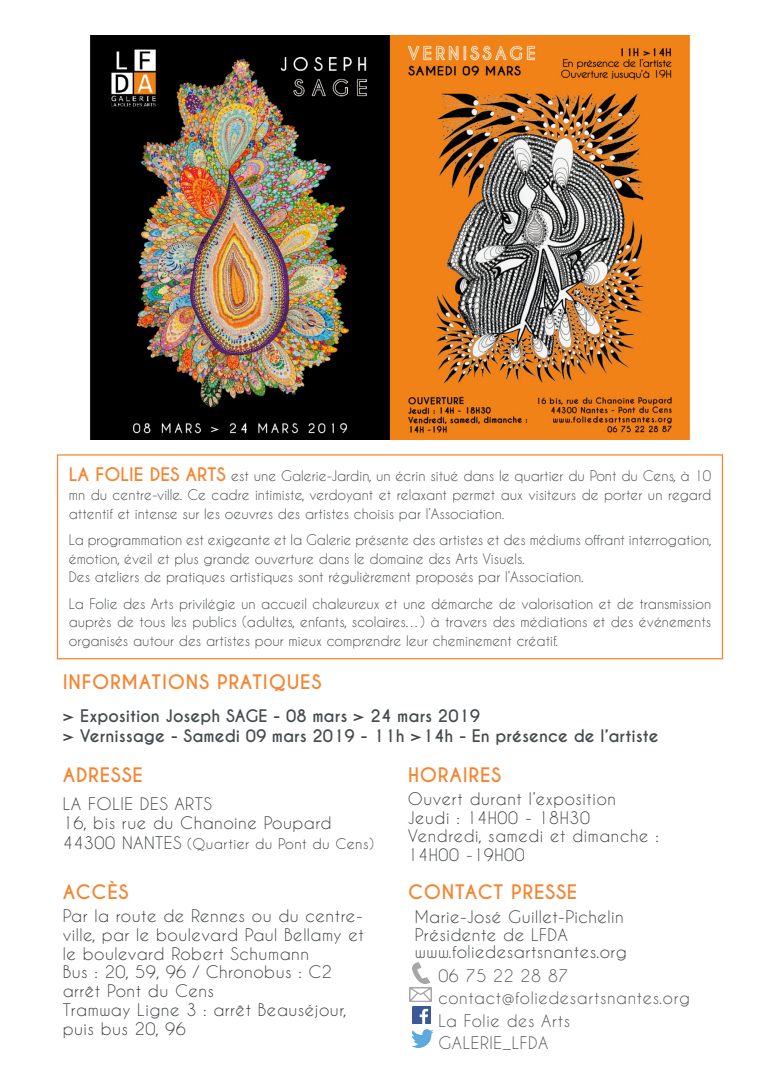
<style>
.page{position:relative;width:780px;height:1088px;background:#fff}
.page>*{position:absolute;margin:0;border:0;box-sizing:border-box;transform-origin:0 0}
.t1{font:700 18.75px "Caviar Dreams";letter-spacing:.04em;color:#f5842f}
.t2{font:16.25px/18.8px "Caviar Dreams";letter-spacing:.03em;color:#3b3f42}
.t3{font:700 16.25px "Caviar Dreams";color:#454a4d}
.t4{font:13.75px/18.8px "Caviar Dreams";color:#454a4d;text-align:justify}
.t5{font:13.75px "Caviar Dreams";letter-spacing:.03em;color:#3b3f42}
.s1{font-weight:700;font-size:17.5px;color:#f5842f}
.s2{font-size:16.25px}
</style>
<div class="page">
<img style="left:90px;top:35px;width:600px;height:404px">
<div style="left:57px;top:454px;width:666px;height:205px;border:1px solid #f5842f"></div>
<img style="left:412px;top:1006px;width:18px;height:18px">
<img style="left:412px;top:1029px;width:21px;height:18px">
<img style="left:409px;top:987px;width:23px;height:14px">
<img style="left:412px;top:962px;width:17px;height:22px">
<p class="t4" style="left:69px;top:466px;width:644px"><span class="s1">LA FOLIE DES ARTS</span> est une Galerie-Jardin, un écrin situé dans le quartier du Pont du Cens, à 10 mn du centre-ville. Ce cadre intimiste, verdoyant et relaxant permet aux visiteurs de porter un regard attentif et intense sur les oeuvres des artistes choisis par l’Association.</p>
<p class="t4" style="left:69px;top:530px;width:644px">La programmation est exigeante et la Galerie présente des artistes et des médiums offrant interrogation, émotion, éveil et plus grande ouverture dans le domaine des Arts Visuels.</p>
<p class="t4" style="left:69px;top:567px;width:516px">Des ateliers de pratiques artistiques sont régulièrement proposés par l’Association.</p>
<p class="t4" style="left:69px;top:594px;width:644px">La Folie des Arts privilégie un accueil chaleureux et une démarche de valorisation et de transmission auprès de tous les publics (adultes, enfants, scolaires…) à travers des médiations et des événements organisés autour des artistes pour mieux comprendre leur cheminement créatif.</p>
<p class="t1" style="left:63px;top:670px;width:260px">INFORMATIONS PRATIQUES</p>
<p class="t3" style="left:63px;top:706px;width:419px">&gt; Exposition Joseph SAGE - 08 mars &gt; 24 mars 2019</p>
<p class="t3" style="left:63px;top:725px;width:597px">&gt; Vernissage - Samedi 09 mars 2019 - 11h &gt;14h - En présence de l’artiste</p>
<p class="t1" style="left:63px;top:764px;width:82px">ADRESSE</p>
<p class="t2" style="left:63px;top:794px;width:150px">LA FOLIE DES ARTS</p>
<p class="t2" style="left:63px;top:813px;width:270px">16, bis rue du Chanoine Poupard</p>
<p class="t5" style="left:63px;top:835px;width:312px"><span class="s2">44300 NANTES</span> (Quartier du Pont du Cens)</p>
<p class="t1" style="left:408px;top:764px;width:95px">HORAIRES</p>
<p class="t2" style="left:407px;top:789px;width:210px">Ouvert durant l’exposition</p>
<p class="t2" style="left:407px;top:808px;width:184px">Jeudi : 14H00 - 18H30</p>
<p class="t2" style="left:407px;top:826px;width:252px">Vendredi, samedi et dimanche :<br>14H00 -19H00</p>
<p class="t1" style="left:63px;top:881px;width:67px">ACCÈS</p>
<p class="t2" style="left:63px;top:906px;width:303px;text-align:justify">Par la route de Rennes ou du centre&shy;ville, par le boulevard Paul Bellamy et le boulevard Robert Schumann</p>
<p class="t2" style="left:63px;top:962px;width:271px">Bus : 20, 59, 96 / Chronobus : C2 arrêt Pont du Cens</p>
<p class="t2" style="left:63px;top:1000px;width:285px">Tramway Ligne 3 : arrêt Beauséjour, puis bus 20, 96</p>
<p class="t1" style="left:408px;top:881px;width:171px">CONTACT PRESSE</p>
<p class="t2" style="left:415px;top:907px;width:210px">Marie-José Guillet-Pichelin</p>
<p class="t2" style="left:415px;top:925px;width:154px">Présidente de LFDA</p>
<p class="t2" style="left:438px;top:940px;width:253px;line-height:22.8px;text-indent:-23px">www.foliedesartsnantes.org<br>06 75 22 28 87 contact@foliedesartsnantes.org<br>La Folie des Arts<br>GALERIE_LFDA</p>
</div>
